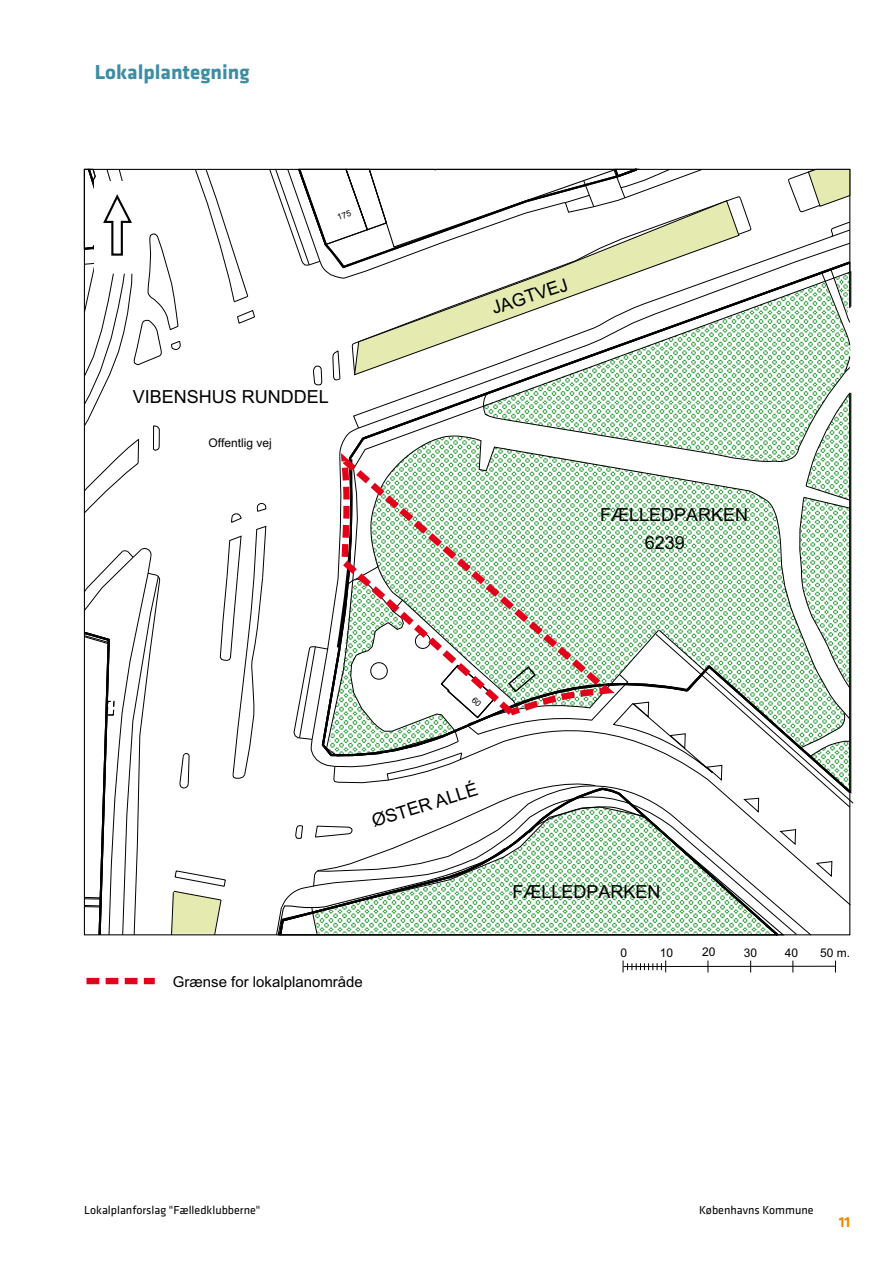
<style>
.page{position:relative;width:893px;height:1263px;background:#fff}
.page>*{position:absolute;margin:0;border:0;box-sizing:border-box;transform-origin:0 0}
.t1{font:700 21px "Klavika";color:#3f8da4}
.t2{font:18px "Arial";color:#000}
.t3{font:15px "Arial";color:#000}
.t4{font:700 15px "Klavika";color:#f08a00}
.t5{font:12px "Klavika";color:#000}
.t6{font:12px "Helvetica";color:#000}
.t7{font:12px "Arial";color:#000}
</style>
<div class="page">
<svg style="left:84px;top:439px;width:50px;height:74px"></svg>
<svg style="left:134px;top:233px;width:115px;height:234px"></svg>
<svg style="left:237px;top:310px;width:18px;height:46px"></svg>
<svg style="left:83px;top:548px;width:77px;height:388px"></svg>
<svg style="left:703px;top:200px;width:36px;height:71px"></svg>
<svg style="left:799px;top:169px;width:51px;height:43px"></svg>
<svg style="left:332px;top:271px;width:520px;height:85px"></svg>
<svg style="left:87px;top:978px;width:68px;height:6px"></svg>
<div style="left:96px;top:183px;width:44px;height:89px;background:#fff"></div>
<svg style="left:83px;top:168px;width:51px;height:258px"></svg>
<hr style="left:623px;top:966px;width:212px;height:1px;background:#000">
<svg style="left:835px;top:960px;width:1px;height:12px"></svg>
<svg style="left:623px;top:960px;width:43px;height:12px"></svg>
<svg style="left:793px;top:960px;width:1px;height:12px"></svg>
<svg style="left:171px;top:356px;width:683px;height:579px"></svg>
<svg style="left:269px;top:168px;width:434px;height:111px"></svg>
<p class="t1" style="left:95px;top:63px;width:156px">Lokalplantegning</p>
<p class="t2" style="left:133px;top:387px;width:198px">VIBENSHUS RUNDDEL</p>
<p class="t7" style="left:208px;top:436px;width:65px">Offentlig vej</p>
<p class="t2" style="left:489px;top:299px;width:81px;rotate:-18deg">JAGTVEJ</p>
<p class="t2" style="left:600px;top:504px;width:150px">FÆLLEDPARKEN</p>
<p class="t2" style="left:645px;top:533px;width:42px">6239</p>
<p class="t2" style="left:369px;top:812px;width:112px;rotate:-17deg">ØSTER ALLÉ</p>
<p class="t3" style="left:173px;top:973px;width:192px">Grænse for lokalplanområde</p>
<p class="t2" style="left:513px;top:882px;width:150px">FÆLLEDPARKEN</p>
<p class="t6" style="left:620px;top:946px;width:8px">0</p>
<p class="t6" style="left:660px;top:946px;width:15px">10</p>
<p class="t6" style="left:702px;top:945px;width:15px">20</p>
<p class="t6" style="left:744px;top:945px;width:15px">30</p>
<p class="t6" style="left:785px;top:946px;width:15px">40</p>
<p class="t6" style="left:820px;top:946px;width:32px">50 m.</p>
<p class="t5" style="left:84px;top:1205px;width:178px">Lokalplanforslag "Fælledklubberne"</p>
<p class="t5" style="left:699px;top:1205px;width:116px">Københavns Kommune</p>
<p class="t4" style="left:839px;top:1216px;width:13px">11</p>
</div>
